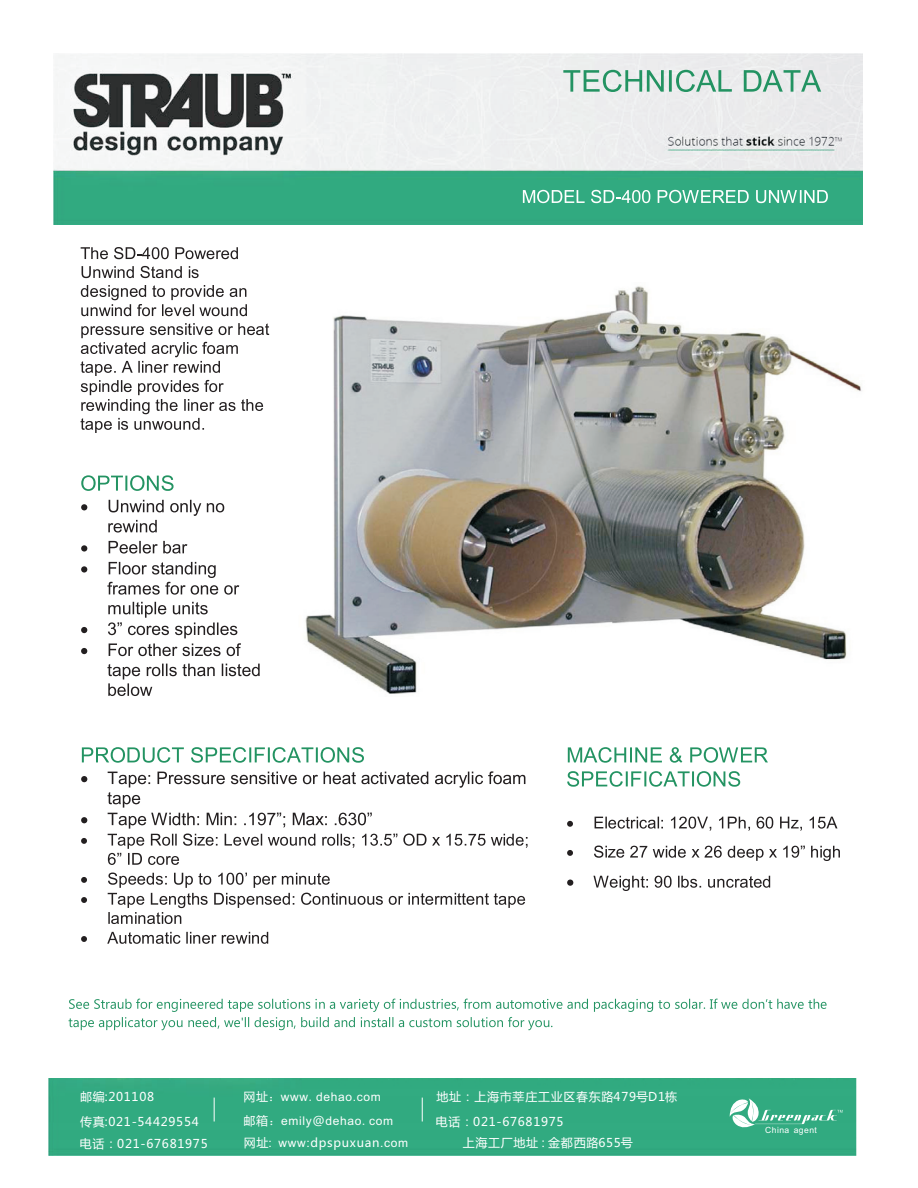
<style>
.page{position:relative;width:918px;height:1188px;background:#fff}
.page>*{position:absolute;margin:0;border:0;box-sizing:border-box;transform-origin:0 0}
.t1{font:12px/24.5px "Microsoft Ya Hei";letter-spacing:.06em;color:#fff}
.t2{font:12px "Arial";letter-spacing:.055em;color:#fff}
.t3{font:8.55px "Arial";letter-spacing:.055em;color:#fff}
.s1{font-family:"Microsoft Ya Hei"}
.s2{font-family:"Sim Sun"}
.s3{font-family:"Arial"}
</style>
<div class="page">
<img style="left:53px;top:53px;width:809px;height:172px">
<svg style="left:69px;top:999px;width:758px;height:31px"></svg>
<svg style="left:81px;top:247px;width:157px;height:12px"></svg>
<svg style="left:82px;top:266px;width:117px;height:12px"></svg>
<svg style="left:81px;top:285px;width:166px;height:31px"></svg>
<svg style="left:81px;top:323px;width:188px;height:110px"></svg>
<svg style="left:81px;top:475px;width:93px;height:16px"></svg>
<svg style="left:81px;top:504px;width:6px;height:6px"></svg>
<svg style="left:108px;top:500px;width:116px;height:33px"></svg>
<svg style="left:81px;top:545px;width:6px;height:7px"></svg>
<svg style="left:109px;top:541px;width:78px;height:13px"></svg>
<svg style="left:81px;top:566px;width:6px;height:7px"></svg>
<svg style="left:107px;top:562px;width:132px;height:33px"></svg>
<svg style="left:81px;top:627px;width:6px;height:6px"></svg>
<svg style="left:81px;top:648px;width:6px;height:6px"></svg>
<svg style="left:108px;top:602px;width:133px;height:54px"></svg>
<svg style="left:107px;top:664px;width:153px;height:32px"></svg>
<svg style="left:82px;top:747px;width:282px;height:16px"></svg>
<svg style="left:81px;top:776px;width:6px;height:6px"></svg>
<svg style="left:81px;top:817px;width:6px;height:6px"></svg>
<svg style="left:81px;top:838px;width:6px;height:6px"></svg>
<svg style="left:108px;top:771px;width:420px;height:94px"></svg>
<svg style="left:81px;top:877px;width:6px;height:6px"></svg>
<svg style="left:81px;top:897px;width:6px;height:6px"></svg>
<svg style="left:108px;top:873px;width:417px;height:51px"></svg>
<svg style="left:568px;top:747px;width:200px;height:16px"></svg>
<svg style="left:567px;top:771px;width:173px;height:16px"></svg>
<svg style="left:567px;top:821px;width:6px;height:6px"></svg>
<svg style="left:595px;top:817px;width:242px;height:14px"></svg>
<svg style="left:567px;top:850px;width:6px;height:6px"></svg>
<svg style="left:594px;top:846px;width:246px;height:15px"></svg>
<svg style="left:567px;top:880px;width:6px;height:6px"></svg>
<svg style="left:593px;top:876px;width:108px;height:15px"></svg>
<svg style="left:708px;top:876px;width:62px;height:12px"></svg>
<svg style="left:81px;top:936px;width:6px;height:6px"></svg>
<svg style="left:107px;top:932px;width:161px;height:12px"></svg>
<img style="left:305px;top:286px;width:557px;height:408px">
<svg style="left:523px;top:190px;width:305px;height:13px"></svg>
<svg style="left:563px;top:70px;width:258px;height:22px;background:#b0d1c4"></svg>
<div style="left:48px;top:1078px;width:809px;height:77px;background:#31aa80"></div>
<svg style="left:214px;top:1098px;width:1px;height:24px"></svg>
<svg style="left:422px;top:1098px;width:1px;height:24px"></svg>
<svg style="left:730px;top:1098px;width:113px;height:30px;background:#5dbc9b"></svg>
<p class="t1" style="left:436px;top:1086px;width:243px">地址：上海市莘庄工业区春东路479号D1栋电话：021-67681975</p>
<p class="t1" style="left:80px;top:1086px;width:120px">邮编:201108<br>传真:021-54429554</p>
<p class="t2" style="left:244px;top:1093px;width:139px"><span class="s1">网址</span><span class="s2">：</span>www<span class="s2">.</span>dehao.com</p>
<p class="t1" style="left:244px;top:1131px;width:166px">网址<span class="s3">: www:</span>dpspuxuan<span class="s3">.com</span></p>
<p class="t2" style="left:244px;top:1116px;width:151px"><span class="s1">邮箱</span><span class="s2">：</span>emily<span class="s1">@</span>dehao<span class="s2">.</span>com</p>
<p class="t1" style="left:80px;top:1133px;width:129px">电话：021-67681975</p>
<p class="t1" style="left:463px;top:1132px;width:172px">上海工厂地址 : 金都西路655号</p>
<p class="t3" style="left:765px;top:1127px;width:53px">China agent</p>
</div>
